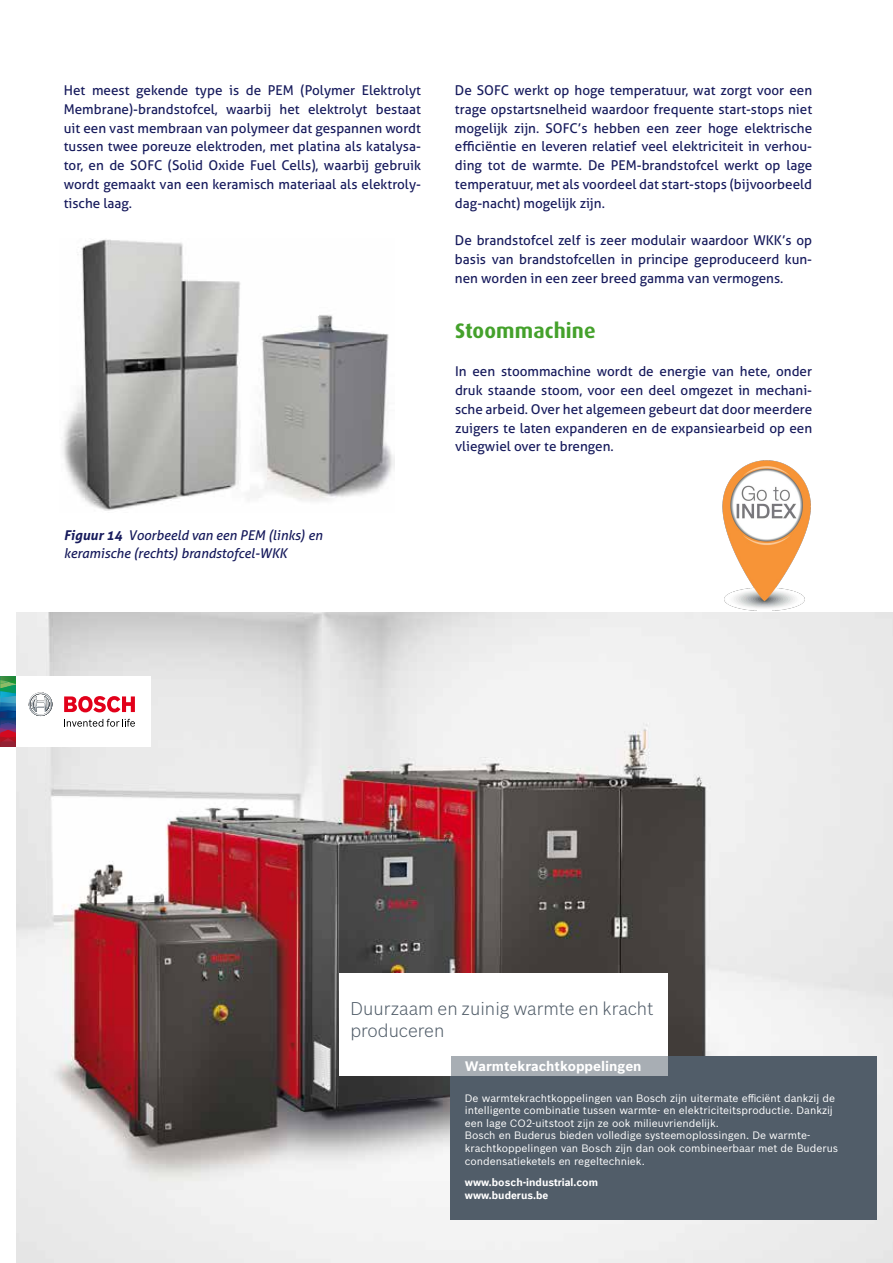
<style>
.page{position:relative;width:893px;height:1263px;background:#fff}
.page>*{position:absolute;margin:0;border:0;box-sizing:border-box;transform-origin:0 0}
.t1{font:700 21px "Dax";letter-spacing:.005em;color:#44a12b}
.t2{font:300 18px/21.6px "Bosch Sans";color:#515d69}
.t3{font:13.5px/18.8px "Aller";color:#161a5c;text-align:justify}
.t4{font:italic 13.5px/18px "Aller";letter-spacing:-.005em;color:#161a5c}
.t5{font:700 13.5px "Bosch Sans";color:#fff}
.t6{font:10.5px/12.6px "Bosch Sans";color:#fff}
.t7{font:700 10.5px/12.6px "Bosch Office Sans";color:#fff}
.s1{font-weight:700}
</style>
<div class="page">
<img style="left:16px;top:612px;width:877px;height:651px">
<div style="left:0;top:676px;width:150px;height:71px;background:#fff"></div>
<svg style="left:0;top:676px;width:16px;height:71px"></svg>
<svg style="left:29px;top:692px;width:24px;height:24px"></svg>
<svg style="left:64px;top:719px;width:71px;height:8px"></svg>
<svg style="left:64px;top:696px;width:71px;height:16px"></svg>
<div style="left:451px;top:1057px;width:426px;height:163px;background:#515d69"></div>
<div style="left:339px;top:974px;width:329px;height:102px;background:#fff"></div>
<div style="left:451px;top:1057px;width:217px;height:19px;background:#a8aeb4"></div>
<img style="left:62px;top:239px;width:332px;height:272px">
<img style="left:722px;top:460px;width:89px;height:151px">
<p class="t3" style="left:64px;top:81px;width:359px">Het meest gekende type is de PEM (Polymer Elektrolyt Membrane)-brandstofcel, waarbij het elektrolyt bestaat uit een vast membraan van polymeer dat gespannen wordt tussen twee poreuze elektroden, met platina als katalysa&shy;tor, en de SOFC (Solid Oxide Fuel Cells), waarbij gebruik wordt gemaakt van een keramisch materiaal als elektroly&shy;tische laag.</p>
<p class="t3" style="left:455px;top:81px;width:359px">De SOFC werkt op hoge temperatuur, wat zorgt voor een trage opstartsnelheid waardoor frequente start-stops niet mogelijk zijn. SOFC’s hebben een zeer hoge elektrische efficiëntie en leveren relatief veel elektriciteit in verhou&shy;ding tot de warmte. De PEM-brandstofcel werkt op lage temperatuur, met als voordeel dat start-stops (bijvoorbeeld dag-nacht) mogelijk zijn.</p>
<p class="t3" style="left:455px;top:231px;width:359px">De brandstofcel zelf is zeer modulair waardoor WKK’s op basis van brandstofcellen in principe geproduceerd kun&shy;nen worden in een zeer breed gamma van vermogens.</p>
<h1 class="t1" style="left:455px;top:319px;width:142px">Stoommachine</h1>
<p class="t3" style="left:455px;top:362px;width:359px">In een stoommachine wordt de energie van hete, onder druk staande stoom, voor een deel omgezet in mechani&shy;sche arbeid. Over het algemeen gebeurt dat door meerdere zuigers te laten expanderen en de expansiearbeid op een vliegwiel over te brengen.</p>
<p class="t4" style="left:64px;top:527px;width:260px"><span class="s1">Figuur 14</span> Voorbeeld van een PEM (links) en keramische (rechts) brandstofcel-WKK</p>
<h2 class="t2" style="left:350px;top:997px;width:305px">Duurzaam en zuinig warmte en kracht produceren</h2>
<p class="t5" style="left:465px;top:1056px;width:178px">Warmtekrachtkoppelingen</p>
<p class="t6" style="left:465px;top:1091px;width:375px">De warmtekrachtkoppelingen van Bosch zijn uitermate efficiënt dankzij de intelligente combinatie tussen warmte- en elektriciteitsproductie. Dankzij een lage CO2-uitstoot zijn ze ook milieuvriendelijk.<br>Bosch en Buderus bieden volledige systeemoplossingen. De warmte&shy;krachtkoppelingen van Bosch zijn dan ook combineerbaar met de Buderus condensatieketels en regeltechniek.</p>
<p class="t7" style="left:465px;top:1175px;width:135px">www.bosch-industrial.com www.buderus.be</p>
</div>
